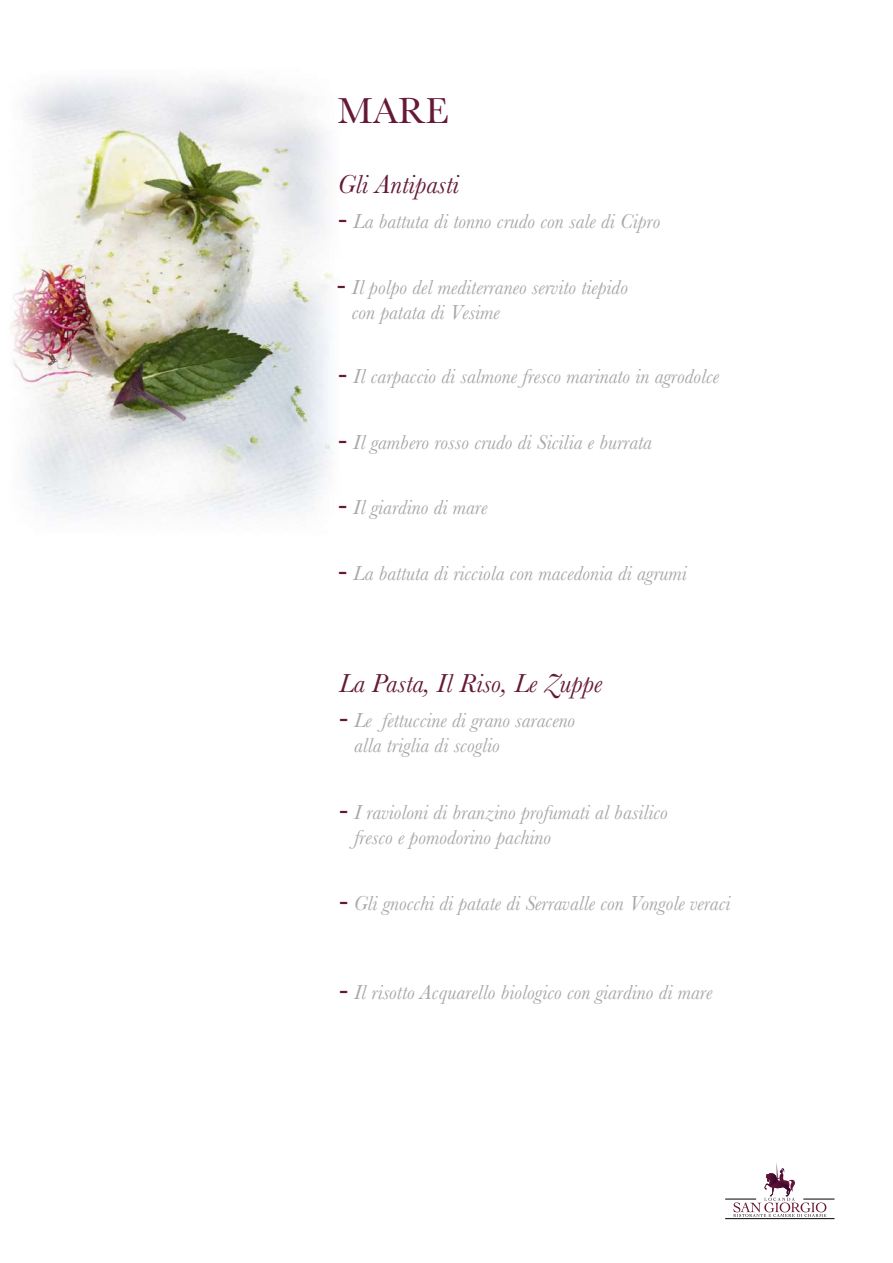
<style>
.page{position:relative;width:893px;height:1263px;background:#fff}
.page>*{position:absolute;margin:0;border:0;box-sizing:border-box;transform-origin:0 0}
.t1{font:37.5px "Baskerville";color:#651937}
.t2{font:29.85px "Baskerville";color:#651937}
.t3{font:italic 27px "Baskerville";color:#651937}
.t4{font:italic 21px/25.2px "Baskerville";color:#a8a8a8}
.s1{font-style:normal;font-size:29.85px;color:#651937}
</style>
<div class="page">
<img style="left:11px;top:81px;width:322px;height:437px">
<svg style="left:733px;top:1163px;width:93px;height:54px"></svg>
<hr style="left:725px;top:1199px;width:31px;height:1px;background:#000">
<hr style="left:725px;top:1218px;width:109px;height:1px;background:#000">
<hr style="left:803px;top:1199px;width:31px;height:1px;background:#000">
<h1 class="t1" style="left:338px;top:87px;width:112px">MARE</h1>
<p class="t3" style="left:338px;top:166px;width:122px">Gli Antipasti</p>
<p class="t4" style="left:338px;top:208px;width:324px"><span class="s1">-</span> La battuta di tonno crudo con sale di Cipro</p>
<p class="t4" style="left:352px;top:274px;width:278px">Il polpo del mediterraneo servito tiepido con patata di Vesime</p>
<h2 class="t2" style="left:337px;top:264px;width:11px">-</h2>
<p class="t4" style="left:338px;top:364px;width:382px"><span class="s1">-</span> Il carpaccio di salmone fresco marinato in agrodolce</p>
<p class="t4" style="left:338px;top:430px;width:315px"><span class="s1">-</span> Il gambero rosso crudo di Sicilia e burrata</p>
<p class="t4" style="left:338px;top:494px;width:151px"><span class="s1">-</span> Il giardino di mare</p>
<p class="t4" style="left:338px;top:560px;width:350px"><span class="s1">-</span> La battuta di ricciola con macedonia di agrumi</p>
<p class="t3" style="left:339px;top:665px;width:265px">La Pasta, Il Riso, Le Zuppe</p>
<p class="t4" style="left:354px;top:708px;width:223px">Le fettuccine di grano saraceno alla triglia di scoglio</p>
<h2 class="t2" style="left:339px;top:698px;width:11px">-</h2>
<p class="t4" style="left:354px;top:799px;width:315px">I ravioloni di branzino profumati al basilico fresco e pomodorino pachino</p>
<h2 class="t2" style="left:339px;top:789px;width:11px">-</h2>
<p class="t4" style="left:339px;top:890px;width:393px"><span class="s1">-</span> Gli gnocchi di patate di Serravalle con Vongole veraci</p>
<p class="t4" style="left:339px;top:979px;width:375px"><span class="s1">-</span> Il risotto Acquarello biologico con giardino di mare</p>
</div>
